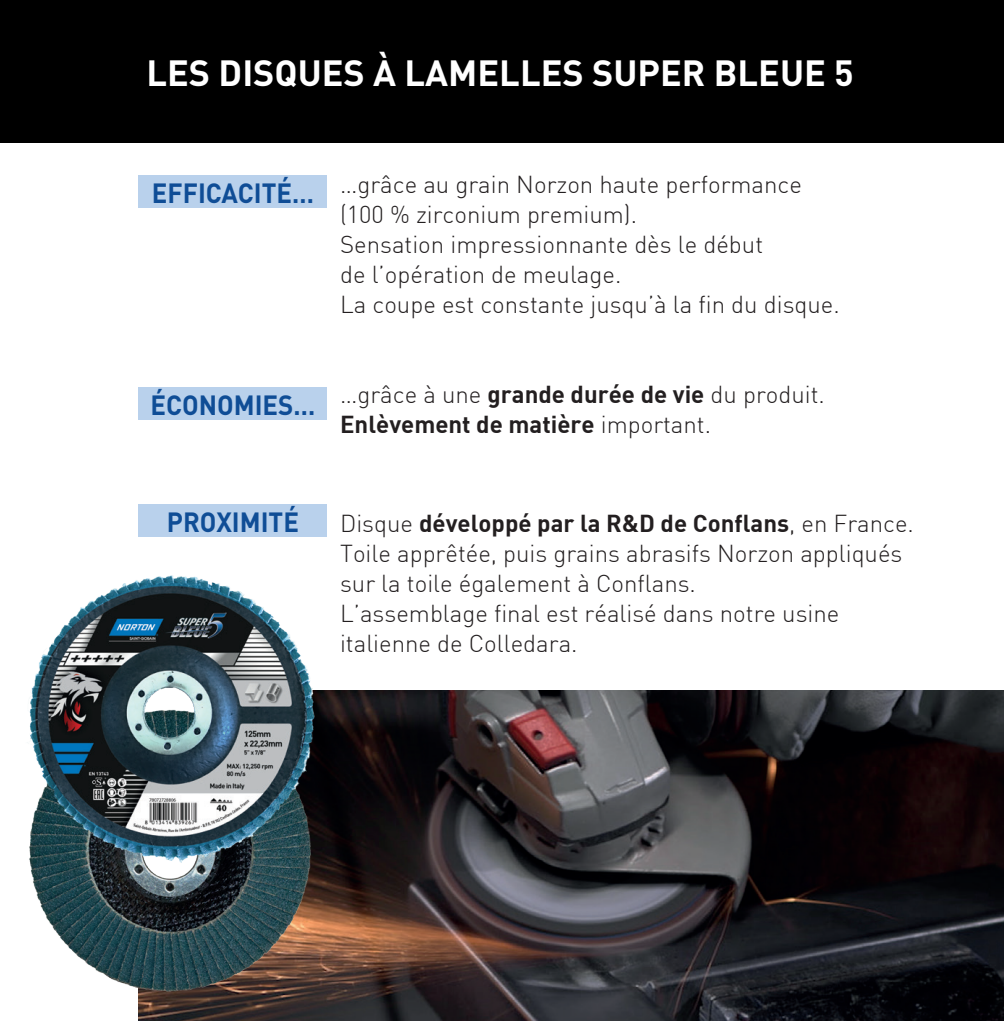
<style>
.page{position:relative;width:1004px;height:1021px;background:#fff}
.page>*{position:absolute;margin:0;border:0;box-sizing:border-box;transform-origin:0 0}
.t1{font:700 36px "DIN";color:#fff}
.t2{font:700 27.6px "DIN";color:#0f4d96;scale:.94 1}
.t3{font:300 24px/30px "DIN";color:#231f20}
.t4{font:24px "DIN Bold";color:#231f20}
.s1{font-weight:700;font-size:27.6px;color:#0f4d96}
.s2{font-family:"DIN Bold";font-weight:400}
.s3{font-family:"DIN";font-weight:300}
</style>
<div class="page">
<div style="left:0;top:0;width:1003px;height:143px;background:#000"></div>
<img style="left:346px;top:690px;width:657px;height:330px">
<div style="left:139px;top:176px;width:188px;height:32px;background:#b9d1ec"></div>
<div style="left:139px;top:387px;width:188px;height:33px;background:#b9d1ec"></div>
<div style="left:139px;top:504px;width:188px;height:32px;background:#b9d1ec"></div>
<img style="left:36px;top:893px;width:310px;height:127px">
<img style="left:29px;top:575px;width:317px;height:318px">
<h1 class="t1" style="left:146px;top:50px;width:708px">LES DISQUES À LAMELLES SUPER BLEUE 5</h1>
<p class="t3" style="left:340px;top:169px;width:501px;text-indent:-188px"><span class="s1">EFFICACITÉ…</span> …grâce au grain Norzon haute performance (100 % zirconium premium).<br>Sensation impressionnante dès le début<br>de l’opération de meulage.<br>La coupe est constante jusqu’à la fin du disque.</p>
<p class="t2" style="left:150px;top:387px;width:177px">ÉCONOMIES…</p>
<p class="t3" style="left:340px;top:379px;width:486px">…grâce à une <span class="s2">grande durée de vie</span> du produit.</p>
<p class="t4" style="left:340px;top:408px;width:372px">Enlèvement de matière <span class="s3">important.</span></p>
<p class="t2" style="left:167px;top:503px;width:142px">PROXIMITÉ</p>
<p class="t4" style="left:340px;top:508px;width:575px"><span class="s3">Disque</span> développé par la R&amp;D de Conflans<span class="s3">, en France.</span></p>
<p class="t3" style="left:340px;top:538px;width:564px">Toile apprêtée, puis grains abrasifs Norzon appliqués sur la toile également à Conflans.<br>L’assemblage final est réalisé dans notre usine italienne de Colledara.</p>
</div>
